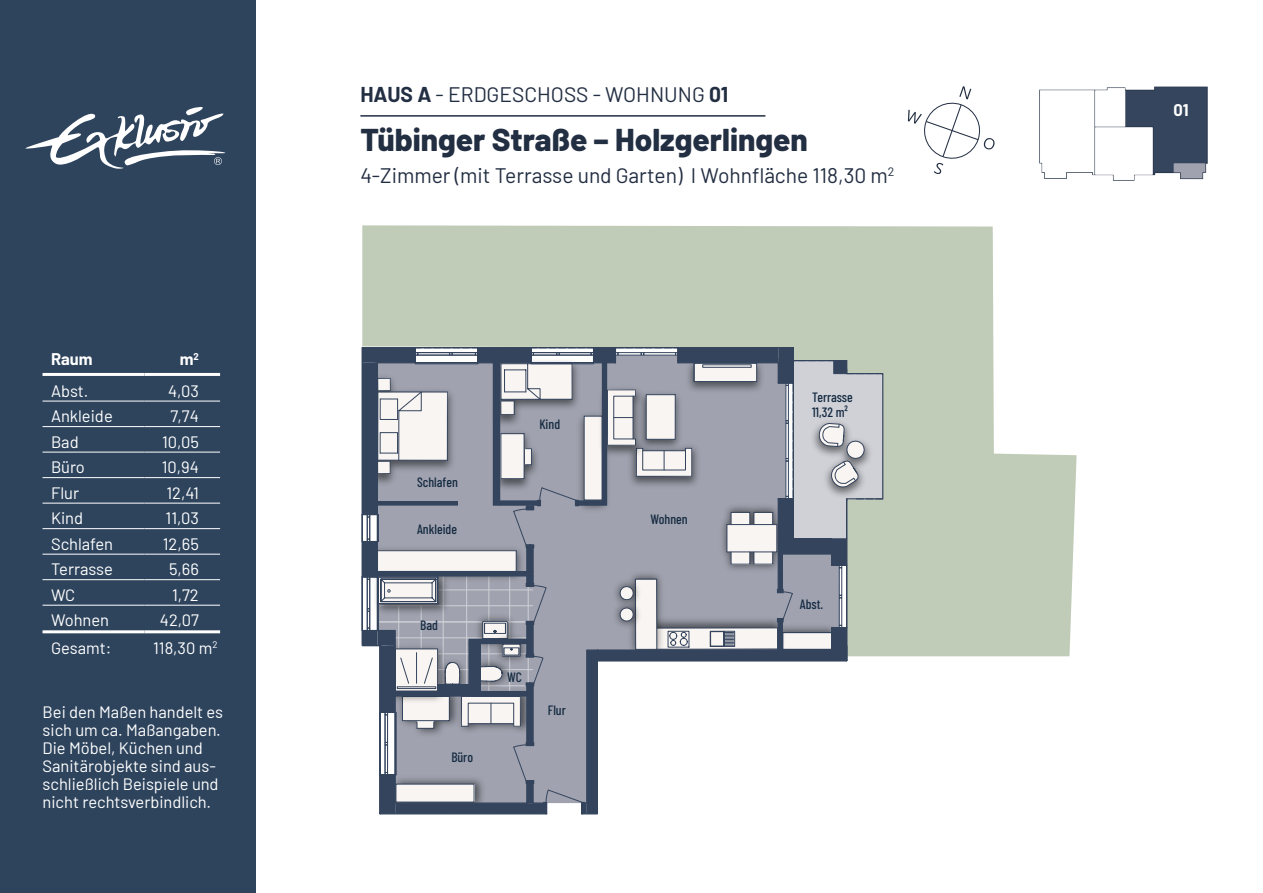
<style>
.page{position:relative;width:1263px;height:893px;background:#fff}
.page>*{position:absolute;margin:0;border:0;box-sizing:border-box;transform-origin:0 0}
.Header_Projektname{font:800 31.5px "Barlow";color:#222e42}
.Header-Subline{font:21px "Barlow";color:#222e42}
.Fliesstext_weiss{font:16.5px/18px "Barlow";color:#fff}
.Tabellentext_weiss{font:16.5px "Barlow";color:#fff}
.Tabellentext_weiss-2{font:700 16.5px "Barlow";color:#fff}
.Fliesstext_weiss-2{font:700 16.5px "Barlow";color:#fff}
.m__Angaben{font:500 13.5px "Barlow Condensed";color:#162b42}
.s1{font-weight:700}
</style>
<div class="page">
<img style="left:1040px;top:86px;width:167px;height:95px">
<svg style="left:362px;top:225px;width:714px;height:431px;background:#c8d2c0"></svg>
<svg style="left:362px;top:347px;width:522px;height:468px"></svg>
<div style="left:0;top:0;width:255px;height:893px;background:#2e445d"></div>
<svg style="left:25px;top:107px;width:201px;height:62px"></svg>
<hr style="left:360px;top:115px;width:405px;height:2px;background:#222e42">
<hr style="left:43px;top:401px;width:102px;height:1px;background:#fff">
<hr style="left:145px;top:401px;width:75px;height:1px;background:#fff">
<hr style="left:43px;top:426px;width:102px;height:1px;background:#fff">
<hr style="left:145px;top:426px;width:75px;height:1px;background:#fff">
<hr style="left:43px;top:452px;width:102px;height:1px;background:#fff">
<hr style="left:145px;top:452px;width:75px;height:1px;background:#fff">
<hr style="left:43px;top:477px;width:102px;height:1px;background:#fff">
<hr style="left:145px;top:477px;width:75px;height:1px;background:#fff">
<hr style="left:43px;top:503px;width:102px;height:1px;background:#fff">
<hr style="left:145px;top:503px;width:75px;height:1px;background:#fff">
<hr style="left:43px;top:528px;width:102px;height:1px;background:#fff">
<hr style="left:145px;top:528px;width:75px;height:1px;background:#fff">
<hr style="left:43px;top:579px;width:102px;height:1px;background:#fff">
<hr style="left:145px;top:579px;width:75px;height:1px;background:#fff">
<hr style="left:43px;top:605px;width:102px;height:1px;background:#fff">
<hr style="left:145px;top:605px;width:75px;height:1px;background:#fff">
<hr style="left:43px;top:373px;width:102px;height:3px;background:#fff">
<hr style="left:145px;top:373px;width:75px;height:3px;background:#fff">
<hr style="left:43px;top:554px;width:102px;height:1px;background:#fff">
<hr style="left:145px;top:554px;width:75px;height:1px;background:#fff">
<hr style="left:43px;top:630px;width:102px;height:3px;background:#fff">
<hr style="left:145px;top:630px;width:75px;height:3px;background:#fff">
<svg style="left:908px;top:86px;width:87px;height:88px"></svg>
<p class="Tabellentext_weiss-2" style="left:51px;top:347px;width:43px">Raum</p>
<p class="Tabellentext_weiss-2" style="left:180px;top:347px;width:21px">m<sup>2</sup></p>
<p class="Tabellentext_weiss" style="left:51px;top:379px;width:39px">Abst.</p>
<p class="Tabellentext_weiss" style="left:168px;top:379px;width:32px">4,03</p>
<p class="Tabellentext_weiss" style="left:51px;top:404px;width:63px">Ankleide</p>
<p class="Tabellentext_weiss" style="left:170px;top:404px;width:30px">7,74</p>
<p class="Tabellentext_weiss" style="left:51px;top:430px;width:29px">Bad</p>
<p class="Tabellentext_weiss" style="left:162px;top:430px;width:38px">10,05</p>
<p class="Tabellentext_weiss" style="left:51px;top:455px;width:35px">Büro</p>
<p class="Tabellentext_weiss" style="left:162px;top:455px;width:39px">10,94</p>
<p class="Tabellentext_weiss" style="left:51px;top:481px;width:30px">Flur</p>
<p class="Tabellentext_weiss" style="left:166px;top:481px;width:34px">12,41</p>
<p class="Tabellentext_weiss" style="left:51px;top:506px;width:34px">Kind</p>
<p class="Tabellentext_weiss" style="left:166px;top:506px;width:35px">11,03</p>
<p class="Tabellentext_weiss" style="left:51px;top:532px;width:64px">Schlafen</p>
<p class="Tabellentext_weiss" style="left:163px;top:532px;width:37px">12,65</p>
<p class="Tabellentext_weiss" style="left:51px;top:557px;width:63px">Terrasse</p>
<p class="Tabellentext_weiss" style="left:169px;top:557px;width:31px">5,66</p>
<p class="Tabellentext_weiss" style="left:51px;top:583px;width:26px">WC</p>
<p class="Tabellentext_weiss" style="left:172px;top:583px;width:28px">1,72</p>
<p class="Tabellentext_weiss" style="left:51px;top:608px;width:60px">Wohnen</p>
<p class="Tabellentext_weiss" style="left:160px;top:608px;width:40px">42,07</p>
<p class="Tabellentext_weiss" style="left:51px;top:636px;width:62px">Gesamt:</p>
<p class="Tabellentext_weiss" style="left:153px;top:636px;width:66px">118,30 m<sup>2</sup></p>
<p class="Fliesstext_weiss" style="left:43px;top:702px;width:182px">Bei den Maßen handelt es</p>
<p class="Fliesstext_weiss" style="left:43px;top:720px;width:180px">sich um ca. Maßangaben.<br>Die Möbel, Küchen und<br>Sanitärobjekte sind aus&shy;schließlich Beispiele und nicht rechtsverbindlich.</p>
<p class="Header-Subline" style="left:360px;top:79px;width:369px"><span class="s1">HAUS A</span> - ERDGESCHOSS - WOHNUNG <span class="s1">01</span></p>
<p class="Header_Projektname" style="left:360px;top:116px;width:449px">Tübinger Straße – Holzgerlingen</p>
<p class="Header-Subline" style="left:360px;top:161px;width:536px">4-Zimmer (mit Terrasse und Garten) I Wohnfläche 118,30 m<sup>2</sup></p>
<p class="m__Angaben" style="left:417px;top:473px;width:42px">Schlafen</p>
<p class="m__Angaben" style="left:417px;top:519px;width:41px">Ankleide</p>
<p class="m__Angaben" style="left:420px;top:615px;width:19px">Bad</p>
<p class="m__Angaben" style="left:451px;top:747px;width:23px">Büro</p>
<p class="m__Angaben" style="left:539px;top:415px;width:22px">Kind</p>
<p class="m__Angaben" style="left:507px;top:667px;width:16px">WC</p>
<p class="m__Angaben" style="left:548px;top:700px;width:20px">Flur</p>
<p class="m__Angaben" style="left:651px;top:509px;width:39px">Wohnen</p>
<p class="m__Angaben" style="left:812px;top:387px;width:42px">Terrasse</p>
<p class="m__Angaben" style="left:812px;top:402px;width:37px">11,32 m²</p>
<p class="m__Angaben" style="left:800px;top:595px;width:25px">Abst.</p>
<p class="Fliesstext_weiss-2" style="left:1173px;top:98px;width:17px">01</p>
</div>
